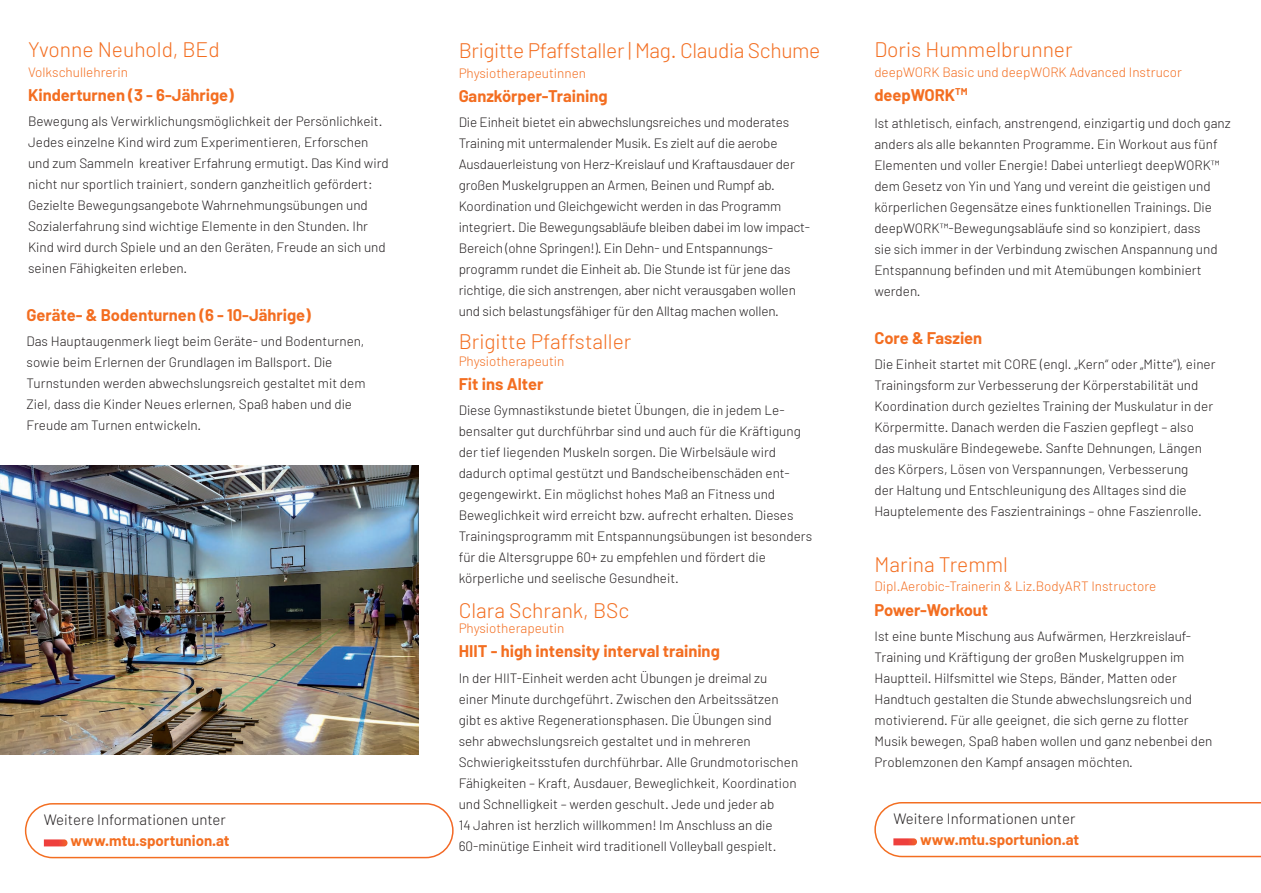
<style>
.page{position:relative;width:1261px;height:893px;background:#fff}
.page>*{position:absolute;margin:0;border:0;box-sizing:border-box;transform-origin:0 0}
.t1{font:300 21px "Barlow";color:#f36e21}
.t2{font:700 16.5px "Barlow";color:#f36e21}
.t3{font:300 15px "Barlow";color:#231f20}
.t4{font:700 15px "Barlow";color:#f36e21}
.t5{font:300 13.5px/21px "Barlow";color:#231f20}
.t6{font:300 13.5px "Barlow";color:#f36e21}
</style>
<div class="page">
<img style="left:0;top:466px;width:418px;height:289px">
<svg style="left:874px;top:802px;width:387px;height:55px"></svg>
<svg style="left:44px;top:839px;width:24px;height:7px"></svg>
<div style="left:25px;top:803px;width:429px;height:55px;border:2px solid #fff;border-radius:27px"></div>
<h1 class="t1" style="left:28px;top:36px;width:193px">Yvonne Neuhold, BEd</h1>
<p class="t6" style="left:28px;top:63px;width:101px">Volkschullehrerin</p>
<p class="t2" style="left:28px;top:84px;width:207px">Kinderturnen (3 - 6-Jährige)</p>
<p class="t5" style="left:28px;top:110px;width:362px">Bewegung als Verwirklichungsmöglichkeit der Persönlichkeit.<br>Jedes einzelne Kind wird zum Experimentieren, Erforschen und zum Sammeln kreativer Erfahrung ermutigt. Das Kind wird nicht nur sportlich trainiert, sondern ganzheitlich gefördert:<br>Gezielte Bewegungsangebote Wahrnehmungsübungen und Sozialerfahrung sind wichtige Elemente in den Stunden. Ihr Kind wird durch Spiele und an den Geräten, Freude an sich und seinen Fähigkeiten erleben.</p>
<p class="t2" style="left:27px;top:304px;width:286px">Geräte- &amp; Bodenturnen (6 - 10-Jährige)</p>
<p class="t5" style="left:27px;top:330px;width:340px">Das Hauptaugenmerk liegt beim Geräte- und Bodenturnen, sowie beim Erlernen der Grundlagen im Ballsport. Die Turnstunden werden abwechslungsreich gestaltet mit dem Ziel, dass die Kinder Neues erlernen, Spaß haben und die Freude am Turnen entwickeln.</p>
<p class="t3" style="left:44px;top:811px;width:183px">Weitere Informationen unter</p>
<p class="t4" style="left:71px;top:832px;width:161px">www.mtu.sportunion.at</p>
<h1 class="t1" style="left:459px;top:37px;width:363px">Brigitte Pfaffstaller | Mag. Claudia Schume</h1>
<p class="t6" style="left:459px;top:64px;width:129px">Physiotherapeutinnen</p>
<p class="t2" style="left:459px;top:85px;width:151px">Ganzkörper-Training</p>
<p class="t5" style="left:459px;top:111px;width:353px">Die Einheit bietet ein abwechslungsreiches und moderates Training mit untermalender Musik. Es zielt auf die aerobe Ausdauerleistung von Herz-Kreislauf und Kraftausdauer der großen Muskelgruppen an Armen, Beinen und Rumpf ab.<br>Koordination und Gleichgewicht werden in das Programm integriert. Die Bewegungsabläufe bleiben dabei im low impact-Bereich (ohne Springen!). Ein Dehn- und Entspannungs&shy;programm rundet die Einheit ab. Die Stunde ist für jene das richtige, die sich anstrengen, aber nicht verausgaben wollen und sich belastungsfähiger für den Alltag machen wollen.</p>
<h1 class="t1" style="left:459px;top:329px;width:174px">Brigitte Pfaffstaller</h1>
<p class="t6" style="left:459px;top:352px;width:107px">Physiotherapeutin</p>
<p class="t2" style="left:459px;top:374px;width:86px">Fit ins Alter</p>
<p class="t5" style="left:459px;top:399px;width:355px">Diese Gymnastikstunde bietet Übungen, die in jedem Le&shy;bensalter gut durchführbar sind und auch für die Kräftigung der tief liegenden Muskeln sorgen. Die Wirbelsäule wird dadurch optimal gestützt und Bandscheibenschäden ent&shy;gegengewirkt. Ein möglichst hohes Maß an Fitness und Beweglichkeit wird erreicht bzw. aufrecht erhalten. Dieses Trainingsprogramm mit Entspannungsübungen ist besonders für die Altersgruppe 60+ zu empfehlen und fördert die körperliche und seelische Gesundheit.</p>
<h1 class="t1" style="left:459px;top:598px;width:172px">Clara Schrank, BSc</h1>
<p class="t6" style="left:459px;top:620px;width:107px">Physiotherapeutin</p>
<p class="t2" style="left:459px;top:641px;width:263px">HIIT - high intensity interval training</p>
<p class="t5" style="left:459px;top:667px;width:341px">In der HIIT-Einheit werden acht Übungen je dreimal zu einer Minute durchgeführt. Zwischen den Arbeitssätzen gibt es aktive Regenerationsphasen. Die Übungen sind sehr abwechslungsreich gestaltet und in mehreren Schwierigkeitsstufen durchführbar. Alle Grundmotorischen Fähigkeiten – Kraft, Ausdauer, Beweglichkeit, Koordination und Schnelligkeit – werden geschult. Jede und jeder ab<br>14 Jahren ist herzlich willkommen! Im Anschluss an die 60-minütige Einheit wird traditionell Volleyball gespielt.</p>
<h1 class="t1" style="left:874px;top:36px;width:200px">Doris Hummelbrunner</h1>
<p class="t6" style="left:874px;top:63px;width:309px">deepWORK Basic und deepWORK Advanced Instrucor</p>
<p class="t2" style="left:874px;top:84px;width:95px">deepWORK<sup>TM</sup></p>
<p class="t5" style="left:874px;top:112px;width:358px">Ist athletisch, einfach, anstrengend, einzigartig und doch ganz anders als alle bekannten Programme. Ein Workout aus fünf Elementen und voller Energie! Dabei unterliegt deepWORK™ dem Gesetz von Yin und Yang und vereint die geistigen und körperlichen Gegensätze eines funktionellen Trainings. Die deepWORK™-Bewegungsabläufe sind so konzipiert, dass<br>sie sich immer in der Verbindung zwischen Anspannung und Entspannung befinden und mit Atemübungen kombiniert werden.</p>
<p class="t2" style="left:874px;top:327px;width:109px">Core &amp; Faszien</p>
<p class="t5" style="left:874px;top:353px;width:343px">Die Einheit startet mit CORE (engl. „Kern“ oder „Mitte“), einer Trainingsform zur Verbesserung der Körperstabilität und Koordination durch gezieltes Training der Muskulatur in der Körpermitte. Danach werden die Faszien gepflegt – also das muskuläre Bindegewebe. Sanfte Dehnungen, Längen des Körpers, Lösen von Verspannungen, Verbesserung<br>der Haltung und Entschleunigung des Alltages sind die Hauptelemente des Faszientrainings – ohne Faszienrolle.</p>
<h1 class="t1" style="left:874px;top:551px;width:135px">Marina Tremml</h1>
<p class="t6" style="left:874px;top:578px;width:283px">Dipl.Aerobic-Trainerin &amp; Liz.BodyART Instructore</p>
<p class="t2" style="left:874px;top:599px;width:115px">Power-Workout</p>
<p class="t5" style="left:874px;top:625px;width:339px">Ist eine bunte Mischung aus Aufwärmen, Herzkreislauf-Training und Kräftigung der großen Muskelgruppen im Hauptteil. Hilfsmittel wie Steps, Bänder, Matten oder Handtuch gestalten die Stunde abwechslungsreich und motivierend. Für alle geeignet, die sich gerne zu flotter Musik bewegen, Spaß haben wollen und ganz nebenbei den Problemzonen den Kampf ansagen möchten.</p>
<p class="t3" style="left:893px;top:810px;width:183px">Weitere Informationen unter</p>
<p class="t4" style="left:920px;top:831px;width:161px">www.mtu.sportunion.at</p>
</div>
